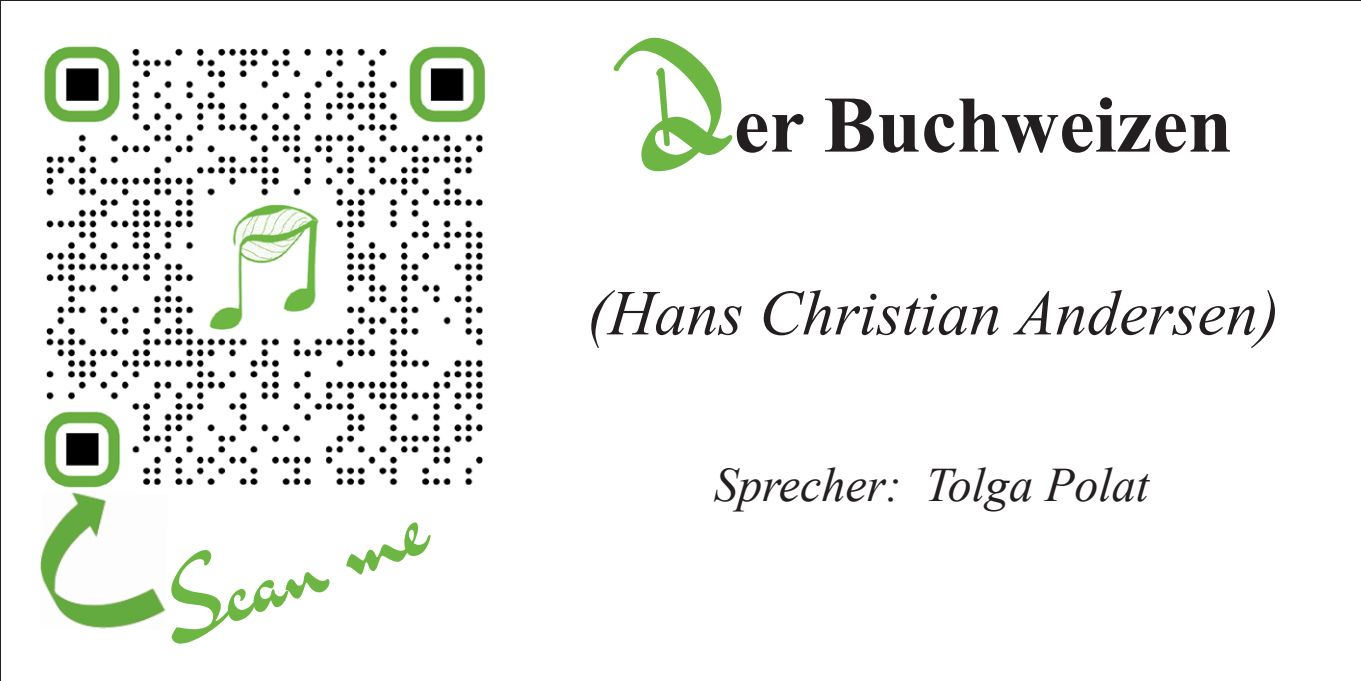
<style>
.page{position:relative;width:1361px;height:681px;background:#fff}
.page>*{position:absolute;margin:0;border:0;box-sizing:border-box;transform-origin:0 0}
.t1{font:96px "Dr Sugiyama";color:#6db644}
.t2{font:700 80px "Times New Roman";color:#231f20}
.t3{font:italic 64px "Times New Roman";color:#231f20}
.t4{font:italic 48px "Times New Roman";color:#231f20}
.s1{font-family:"Dr Sugiyama";font-weight:400;font-size:144px;color:#6db644}
</style>
<div class="page">
<img style="left:44px;top:46px;width:441px;height:442px">
<img style="left:40px;top:492px;width:126px;height:137px">
<p class="t1" style="left:139px;top:549px;width:275px;rotate:-20deg">Scan me</p>
<p class="t2" style="left:634px;top:67px;width:600px"><span class="s1">D</span>er Buchweizen</p>
<p class="t3" style="left:587px;top:269px;width:694px">(Hans Christian Andersen)</p>
<p class="t4" style="left:714px;top:451px;width:437px">Sprecher: Tolga Polat</p>
</div>
